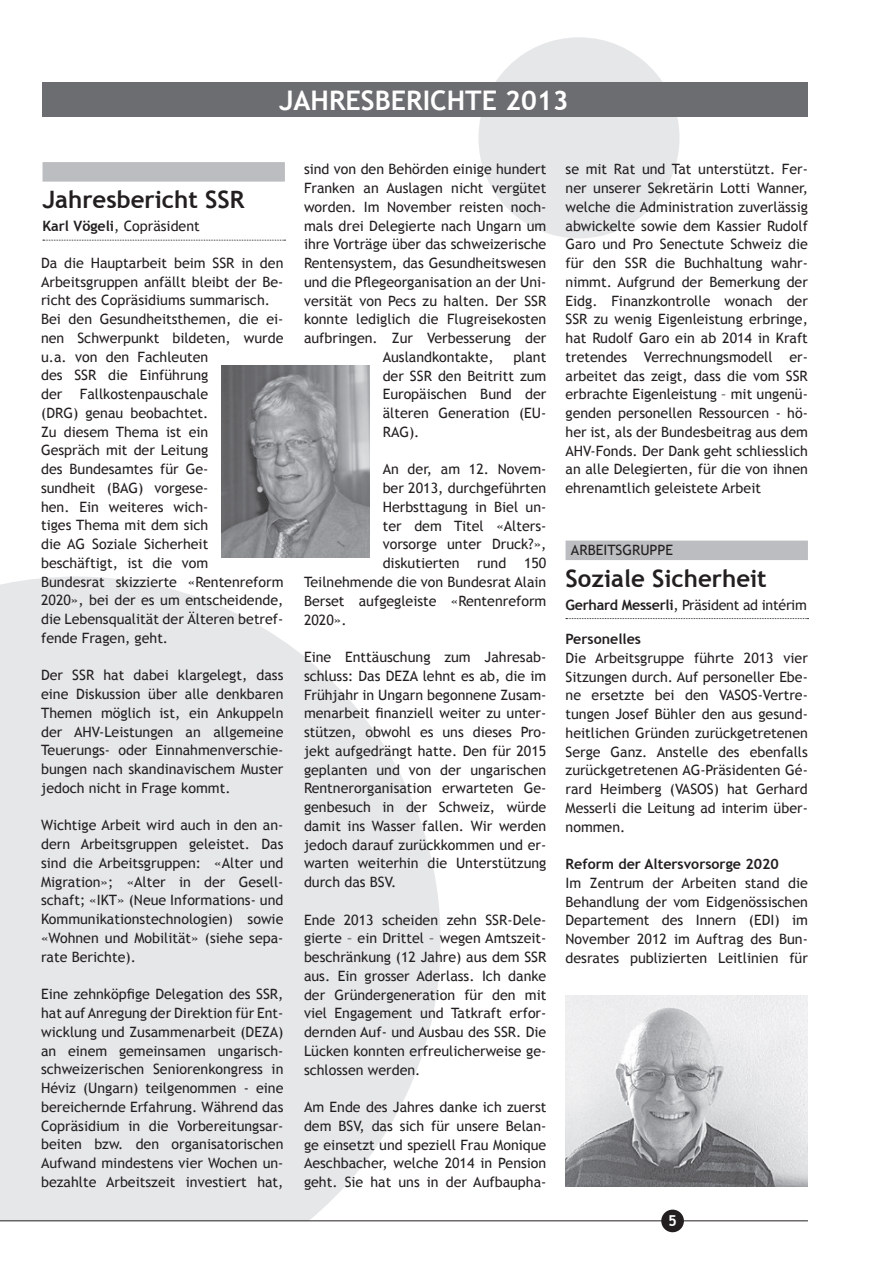
<style>
.page{position:relative;width:893px;height:1263px;background:#fff}
.page>*{position:absolute;margin:0;border:0;box-sizing:border-box;transform-origin:0 0}
.t1{font:700 27px "Trebuchet MS";color:#fff}
.t2{font:700 24px "Trebuchet MS";color:#231f20}
.t3{font:700 15px "Trebuchet MS";color:#fff}
.t4{font:14.25px/18.8px "Trebuchet MS";color:#231f20;text-align:justify}
.t5{font:700 14.25px "Trebuchet MS";color:#231f20}
.t6{font:14.25px "Trebuchet MS";letter-spacing:-.02em;color:#231f20}
.s1{font-weight:700}
</style>
<div class="page">
<svg style="left:0;top:576px;width:441px;height:644px;background:#e9eaec"></svg>
<div style="left:478px;top:37px;width:201px;height:201px;background:#e6e7e9;border-radius:50%"></div>
<div style="left:43px;top:83px;width:765px;height:34px;background:#6c6d70"></div>
<hr style="left:0;top:1220px;width:808px;height:1px;background:#231f20">
<div style="left:661px;top:1209px;width:23px;height:23px;background:#231f20;border-radius:50%"></div>
<img style="left:221px;top:366px;width:149px;height:191px">
<img style="left:566px;top:995px;width:242px;height:191px">
<div style="left:566px;top:541px;width:242px;height:19px;background:#bcbdc0"></div>
<svg style="left:566px;top:618px;width:242px;height:1px"></svg>
<div style="left:43px;top:162px;width:242px;height:20px;background:#bcbdc0"></div>
<svg style="left:43px;top:240px;width:243px;height:1px"></svg>
<h1 class="t1" style="left:279px;top:84px;width:31px">Jahresberichte</h1>
<h1 class="t1" style="left:505px;top:84px;width:65px">2013</h1>
<h2 class="t2" style="left:43px;top:185px;width:203px">Jahresbericht SSR</h2>
<p class="t4" style="left:43px;top:217px;width:159px"><span class="s1">Karl Vögeli</span>, Copräsident</p>
<p class="t4" style="left:41px;top:254px;width:244px;text-align:left">Da die Hauptarbeit beim SSR in den<br>Arbeitsgruppen anfällt bleibt der Be&shy;richt des Copräsidiums summarisch.<br>Bei den Gesundheitsthemen, die ei&shy;nen Schwerpunkt bildeten, wurde u.a. von den Fachleuten<br>des SSR die Einführung<br>der Fallkostenpauschale<br>(DRG) genau beobachtet.<br>Zu diesem Thema ist ein<br>Gespräch mit der Leitung<br>des Bundesamtes für Ge-<br>sundheit (BAG) vorgese-<br>hen. Ein weiteres wich-<br>tiges Thema mit dem sich<br>die AG Soziale Sicherheit beschäftigt, ist die vom<br>Bundesrat skizzierte «Rentenreform<br>2020», bei der es um entscheidende, die Lebensqualität der Älteren betref&shy;fende Fragen, geht.</p>
<p class="t4" style="left:41px;top:666px;width:244px">Der SSR hat dabei klargelegt, dass eine Diskussion über alle denkbaren Themen möglich ist, ein Ankuppeln der AHV-Leistungen an allgemeine Teuerungs- oder Einnahmenverschie&shy;bungen nach skandinavischem Muster jedoch nicht in Frage kommt.</p>
<p class="t4" style="left:41px;top:816px;width:244px">Wichtige Arbeit wird auch in den an&shy;dern Arbeitsgruppen geleistet. Das sind die Arbeitsgruppen: «Alter und Migration»; «Alter in der Gesell&shy;schaft; «IKT» (Neue Informations- und Kommunikationstechnologien) sowie «Wohnen und Mobilität» (siehe sepa&shy;rate Berichte).</p>
<p class="t4" style="left:41px;top:985px;width:244px">Eine zehnköpfige Delegation des SSR, hat auf Anregung der Direktion für Ent&shy;wicklung und Zusammenarbeit (DEZA) an einem gemeinsamen ungarisch&shy;schweizerischen Seniorenkongress in Héviz (Ungarn) teilgenommen - eine bereichernde Erfahrung. Während das Copräsidium in die Vorbereitungsar&shy;beiten bzw. den organisatorischen Aufwand mindestens vier Wochen un&shy;bezahlte Arbeitszeit investiert hat,</p>
<p class="t4" style="left:304px;top:160px;width:244px">sind von den Behörden einige hundert</p>
<p class="t4" style="left:304px;top:179px;width:244px">Franken an Auslagen nicht vergütet</p>
<p class="t4" style="left:304px;top:198px;width:244px">worden. Im November reisten noch-</p>
<p class="t4" style="left:304px;top:216px;width:244px">mals drei Delegierte nach Ungarn um</p>
<p class="t4" style="left:304px;top:235px;width:244px">ihre Vorträge über das schweizerische</p>
<p class="t4" style="left:304px;top:254px;width:244px">Rentensystem, das Gesundheitswesen</p>
<p class="t4" style="left:304px;top:273px;width:244px">und die Pflegeorganisation an der Uni-</p>
<p class="t4" style="left:304px;top:291px;width:244px">versität von Pecs zu halten. Der SSR</p>
<p class="t4" style="left:304px;top:310px;width:244px">konnte lediglich die Flugreisekosten</p>
<p class="t4" style="left:304px;top:329px;width:244px">aufbringen. Zur Verbesserung der</p>
<p class="t4" style="left:383px;top:348px;width:112px">Auslandkontakte,</p>
<p class="t4" style="left:383px;top:348px;width:165px;text-indent:131px">plant der SSR den Beitritt zum Europäischen Bund der älteren Generation (EU-RAG).</p>
<p class="t4" style="left:383px;top:460px;width:165px">An der, am 12. Novem-</p>
<p class="t4" style="left:383px;top:479px;width:165px">ber 2013, durchgeführten</p>
<p class="t4" style="left:383px;top:498px;width:165px">Herbsttagung in Biel un-</p>
<p class="t4" style="left:383px;top:516px;width:165px">ter dem Titel «Alters-</p>
<p class="t4" style="left:383px;top:535px;width:165px">vorsorge unter Druck?»,</p>
<p class="t4" style="left:383px;top:554px;width:165px">diskutierten rund 150</p>
<p class="t4" style="left:304px;top:573px;width:244px">Teilnehmende die von Bundesrat Alain</p>
<p class="t4" style="left:304px;top:591px;width:244px">Berset aufgegleiste «Rentenreform</p>
<p class="t4" style="left:304px;top:610px;width:44px">2020».</p>
<p class="t4" style="left:304px;top:648px;width:244px">Eine Enttäuschung zum Jahresab&shy;schluss: Das DEZA lehnt es ab, die im Frühjahr in Ungarn begonnene Zusam&shy;menarbeit finanziell weiter zu unter&shy;stützen, obwohl es uns dieses Pro&shy;jekt aufgedrängt hatte. Den für 2015 geplanten und von der ungarischen Rentnerorganisation erwarteten Ge&shy;genbesuch in der Schweiz, würde damit ins Wasser fallen. Wir werden jedoch darauf zurückkommen und er&shy;warten weiterhin die Unterstützung durch das BSV.</p>
<p class="t4" style="left:304px;top:910px;width:244px">Ende 2013 scheiden zehn SSR-Dele&shy;gierte – ein Drittel – wegen Amtszeit&shy;beschränkung (12 Jahre) aus dem SSR aus. Ein grosser Aderlass. Ich danke der Gründergeneration für den mit viel Engagement und Tatkraft erfor&shy;dernden Auf- und Ausbau des SSR. Die Lücken konnten erfreulicherweise ge&shy;schlossen werden.</p>
<p class="t4" style="left:304px;top:1098px;width:244px">Am Ende des Jahres danke ich zuerst dem BSV, das sich für unsere Belan&shy;ge einsetzt und speziell Frau Monique Aeschbacher, welche 2014 in Pension geht. Sie hat uns in der Aufbaupha-</p>
<p class="t4" style="left:566px;top:160px;width:244px">se mit Rat und Tat unterstützt. Fer&shy;ner unserer Sekretärin Lotti Wanner, welche die Administration zuverlässig abwickelte sowie dem Kassier Rudolf Garo und Pro Senectute Schweiz die für den SSR die Buchhaltung wahr&shy;nimmt. Aufgrund der Bemerkung der Eidg. Finanzkontrolle wonach der SSR zu wenig Eigenleistung erbringe, hat Rudolf Garo ein ab 2014 in Kraft tretendes Verrechnungsmodell er&shy;arbeitet das zeigt, dass die vom SSR erbrachte Eigenleistung – mit ungenü&shy;genden personellen Ressourcen - hö&shy;her ist, als der Bundesbeitrag aus dem AHV-Fonds. Der Dank geht schliesslich an alle Delegierten, für die von ihnen ehrenamtlich geleistete Arbeit</p>
<p class="t4" style="left:571px;top:541px;width:18px">Arbeitsgruppe</p>
<h2 class="t2" style="left:566px;top:563px;width:203px">Soziale Sicherheit</h2>
<p class="t6" style="left:566px;top:596px;width:243px"><span class="s1">Gerhard Messerli</span>, Präsident ad intérim</p>
<p class="t5" style="left:566px;top:630px;width:77px">Personelles</p>
<p class="t4" style="left:566px;top:649px;width:244px">Die Arbeitsgruppe führte 2013 vier Sitzungen durch. Auf personeller Ebe&shy;ne ersetzte bei den VASOS-Vertre&shy;tungen Josef Bühler den aus gesund&shy;heitlichen Gründen zurückgetretenen Serge Ganz. Anstelle des ebenfalls zurückgetretenen AG-Präsidenten Gé&shy;rard Heimberg (VASOS) hat Gerhard Messerli die Leitung ad interim über&shy;nommen.</p>
<p class="t5" style="left:566px;top:855px;width:215px">Reform der Altersvorsorge 2020</p>
<p class="t4" style="left:566px;top:874px;width:244px">Im Zentrum der Arbeiten stand die Behandlung der vom Eidgenössischen Departement des Innern (EDI) im November 2012 im Auftrag des Bun&shy;desrates publizierten Leitlinien für</p>
<p class="t3" style="left:668px;top:1211px;width:10px">5</p>
</div>
